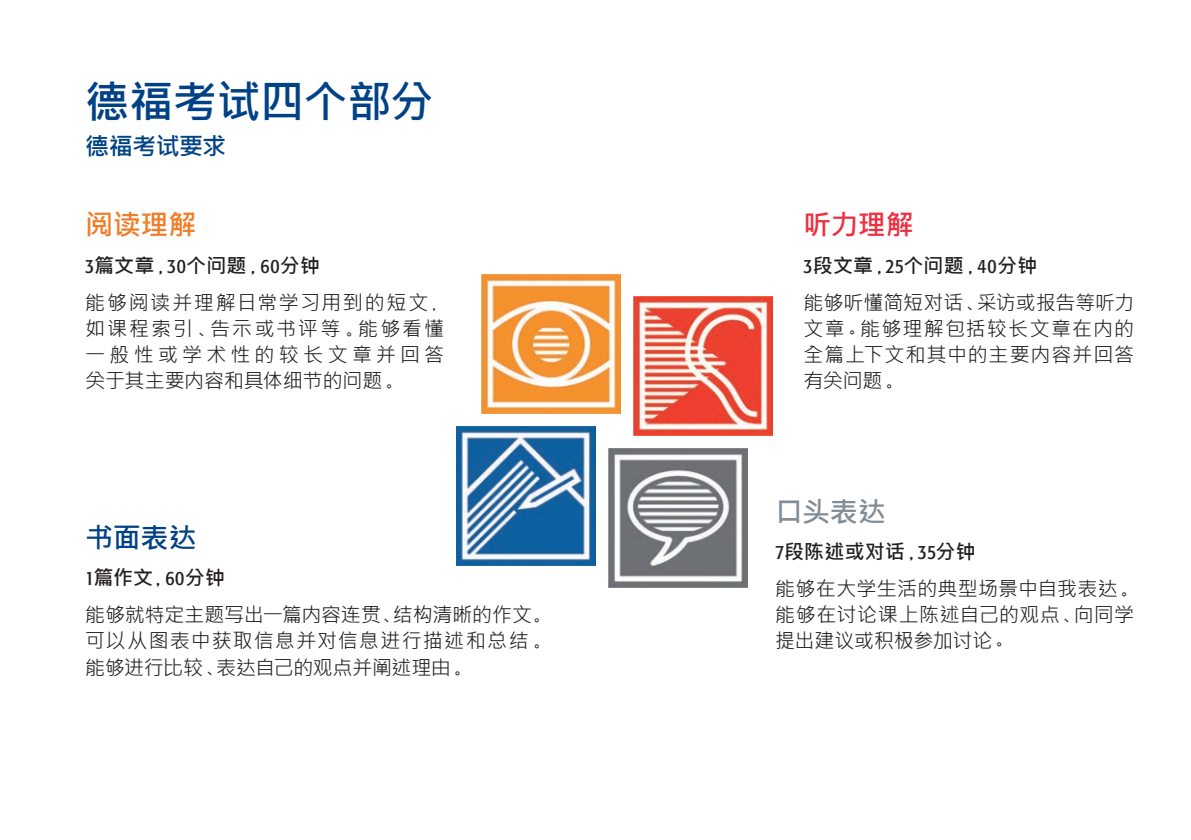
<style>
.page{position:relative;width:1191px;height:840px;background:#fff}
.page>*{position:absolute;margin:0;border:0;box-sizing:border-box;transform-origin:0 0}
.t1{font:700 44px "Microsoft Jheng Hei";letter-spacing:-.01em;color:#014286}
.t2{font:700 28px "Microsoft Jheng Hei";color:#f07d29}
.t3{font:700 28px "Microsoft Jheng Hei";color:#014286}
.t4{font:700 28px "Microsoft Jheng Hei";color:#ee2f41}
.t5{font:700 28px "Microsoft Jheng Hei";color:#808c96}
.t6{font:700 24px "Microsoft Jheng Hei";letter-spacing:-.02em;color:#014286}
.t7{font:20px/26px "Microsoft Jheng Hei";letter-spacing:.02em;color:#231f20;text-align:justify}
.t8{font:20px/37.4px "Microsoft Jheng Hei";letter-spacing:-.01em;color:#231f20}
.t9{font:20px/37.4px "Microsoft Jheng Hei";letter-spacing:.08em;color:#231f20}
.t10{font:20px/37.4px "Microsoft Jheng Hei";letter-spacing:-.005em;color:#231f20}
.t11{font:20px/26px "Microsoft Jheng Hei";color:#231f20}
.s1{font-family:"Formata Pro";font-stretch:condensed}
.s2{font-weight:700}
</style>
<div class="page">
<img style="left:482px;top:274px;width:139px;height:139px">
<img style="left:634px;top:296px;width:138px;height:139px">
<img style="left:457px;top:426px;width:139px;height:139px">
<img style="left:608px;top:448px;width:139px;height:139px">
<h1 class="t1" style="left:85px;top:74px;width:350px">德福考试四个部分</h1>
<p class="t6" style="left:85px;top:131px;width:143px">德福考试要求</p>
<h2 class="t2" style="left:85px;top:207px;width:113px">阅读理解</h2>
<p class="t9" style="left:85px;top:246px;width:361px"><span class="s1">3</span><span class="s2">篇文章，</span><span class="s1">30</span><span class="s2">个问题，</span><span class="s1">60</span><span class="s2">分钟<br></span>能够阅读并理解日常学习用到的短文，</p>
<p class="t7" style="left:85px;top:315px;width:361px">如课程索引、告示或书评等。能够看懂一般性或学术性的较长文章并回答关于其主要内容和具体细节的问题。</p>
<h2 class="t3" style="left:85px;top:519px;width:113px">书面表达</h2>
<p class="t8" style="left:85px;top:558px;width:463px"><span class="s1">1</span><span class="s2">篇作文，</span><span class="s1">60</span><span class="s2">分钟<br></span>能够就特定主题写出一篇内容连贯、结构清晰的作文。</p>
<p class="t7" style="left:85px;top:627px;width:463px">可以从图表中获取信息并对信息进行描述和总结。能够进行比较、表达自己的观点并阐述理由。</p>
<h2 class="t4" style="left:803px;top:207px;width:112px">听力理解</h2>
<p class="t10" style="left:803px;top:246px;width:332px"><span class="s1">3</span><span class="s2">段文章，</span><span class="s1">25</span><span class="s2">个问题，</span><span class="s1">40</span><span class="s2">分钟<br></span>能够听懂简短对话、采访或报告等听力</p>
<p class="t7" style="left:803px;top:315px;width:332px">文章。能够理解包括较长文章在内的全篇上下文和其中的主要内容并回答有关问题。</p>
<h2 class="t5" style="left:775px;top:493px;width:112px">口头表达</h2>
<p class="t7" style="left:775px;top:532px;width:361px;line-height:37.4px"><span class="s1">7</span><span class="s2">段陈述或对话，</span><span class="s1">35</span><span class="s2">分钟<br></span>能够在大学生活的典型场景中自我表达。</p>
<p class="t11" style="left:775px;top:601px;width:361px">能够在讨论课上陈述自己的观点、向同学提出建议或积极参加讨论。</p>
</div>
